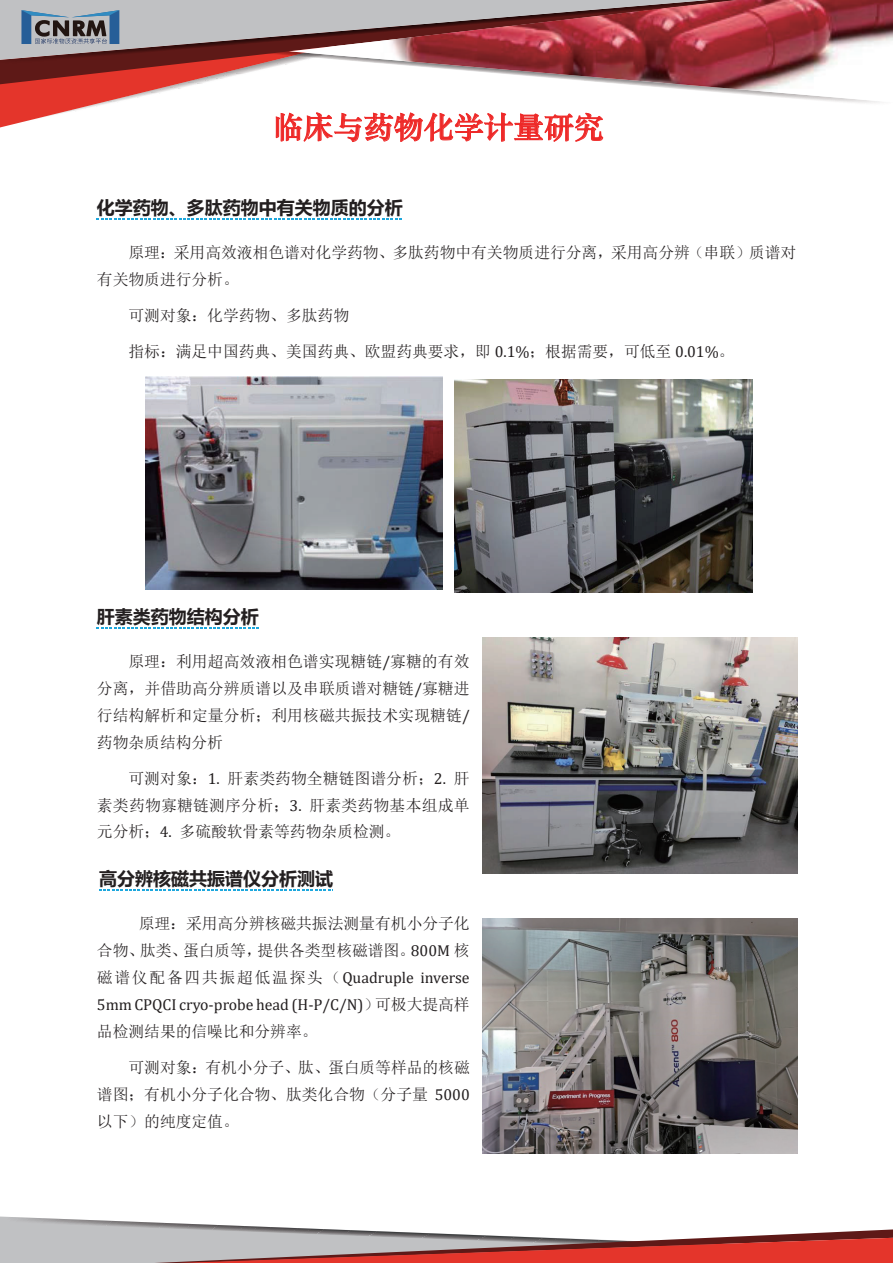
<style>
.page{position:relative;width:893px;height:1263px;background:#fff}
.page>*{position:absolute;margin:0;border:0;box-sizing:border-box;transform-origin:0 0}
.t1{font:30px "ST Zhongsong";color:#ee2928}
.t2{font:700 18px "Microsoft Ya Hei";color:#231f20}
.t3{font:15.9px/26.8px "Sim Sun";color:#231f20;text-align:justify}
.t4{font:15.9px/26.8px "Cambria";letter-spacing:-.005em;color:#231f20}
.s1{font-family:"Cambria"}
.s2{font-family:"Sim Sun"}
</style>
<div class="page">
<svg style="left:97px;top:218px;width:304px;height:2px"></svg>
<svg style="left:97px;top:627px;width:162px;height:2px"></svg>
<svg style="left:99px;top:889px;width:234px;height:2px"></svg>
<img style="left:145px;top:376px;width:298px;height:213px">
<img style="left:455px;top:380px;width:297px;height:212px">
<img style="left:483px;top:638px;width:314px;height:235px">
<img style="left:483px;top:918px;width:314px;height:236px">
<img style="left:709px;top:0;width:184px;height:102px">
<svg style="left:0;top:0;width:709px;height:142px"></svg>
<svg style="left:0;top:1216px;width:893px;height:47px"></svg>
<h1 class="t1" style="left:273px;top:106px;width:332px">临床与药物化学计量研究</h1>
<p class="t2" style="left:97px;top:195px;width:307px">化学药物、多肽药物中有关物质的分析</p>
<p class="t3" style="left:97px;top:239px;width:701px;text-indent:32px">原理：采用高效液相色谱对化学药物、多肽药物中有关物质进行分离，采用高分辨（串联）质谱对有关物质进行分析。</p>
<p class="t3" style="left:128px;top:302px;width:222px">可测对象：化学药物、多肽药物</p>
<p class="t3" style="left:128px;top:337px;width:608px">指标：满足中国药典、美国药典、欧盟药典要求，即 <span class="s1">0.1%</span>；根据需要，可低至 <span class="s1">0.01%</span>。</p>
<p class="t2" style="left:97px;top:604px;width:163px">肝素类药物结构分析</p>
<p class="t3" style="left:97px;top:648px;width:374px;text-indent:32px">原理：利用超高效液相色谱实现糖链<span class="s1">/</span>寡糖的有效分离，并借助高分辨质谱以及串联质谱对糖链<span class="s1">/</span>寡糖进行结构解析和定量分析；利用核磁共振技术实现糖链<span class="s1">/</span>药物杂质结构分析</p>
<p class="t3" style="left:97px;top:764px;width:374px;text-indent:32px">可测对象：<span class="s1">1.</span> 肝素类药物全糖链图谱分析；<span class="s1">2.</span> 肝素类药物寡糖链测序分析；<span class="s1">3.</span> 肝素类药物基本组成单元分析；<span class="s1">4.</span> 多硫酸软骨素等药物杂质检测。</p>
<p class="t2" style="left:99px;top:866px;width:235px">高分辨核磁共振谱仪分析测试</p>
<p class="t3" style="left:97px;top:910px;width:374px;text-align:right">原理：采用高分辨核磁共振法测量有机小分子化<br>合物、肽类、蛋白质等，提供各类型核磁谱图。<span class="s1">800M</span> 核</p>
<p class="t4" style="left:97px;top:964px;width:374px"><span class="s2">磁谱仪配备四共振超低温探头（</span>Quadruple inverse<br>5mm CPQCI cryo-probe head (H-P/C/N)<span class="s2">）可极大提高样</span></p>
<p class="t3" style="left:97px;top:1018px;width:222px">品检测结果的信噪比和分辨率。</p>
<p class="t3" style="left:97px;top:1053px;width:375px;text-indent:32px">可测对象：有机小分子、肽、蛋白质等样品的核磁谱图；有机小分子化合物、肽类化合物（分子量 <span class="s1">5000</span>以下）的纯度定值。</p>
</div>
